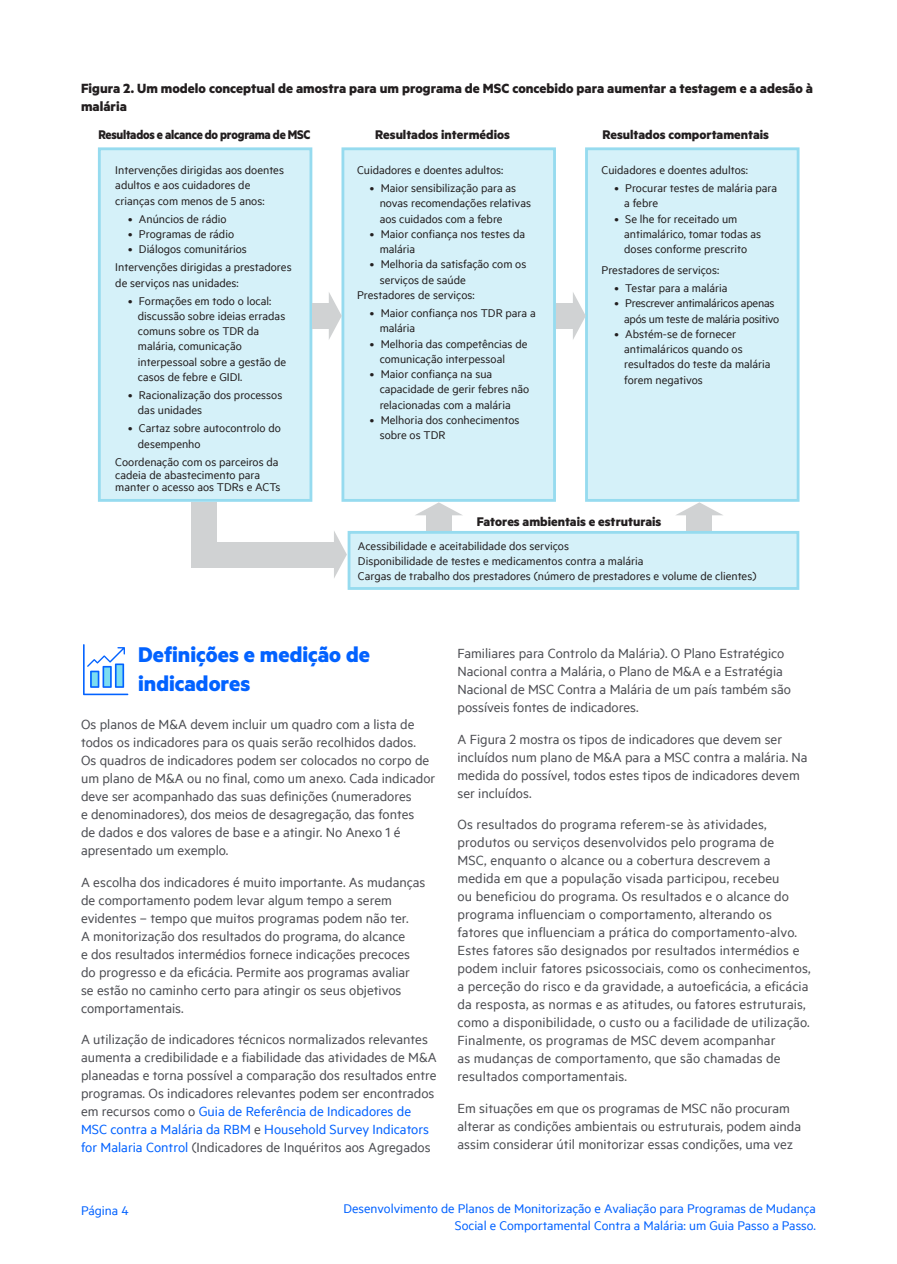
<style>
.page{position:relative;width:897px;height:1264px;background:#fff}
.page>*{position:absolute;margin:0;border:0;box-sizing:border-box;transform-origin:0 0}
.Header_2{font:700 24px/28.8px "Metric";color:#0262ff}
.Base_text{font:15px/18px "Metric";color:#4d4e53}
.Figure_titles{font:700 15px/18px "Metric";color:#231f20}
.Base_text-2{font:14.25px/17.1px "Metric";color:#0262ff;text-align:right}
.t1{font:700 14.1px "Metric";color:#231f20}
.t2{font:700 14.1px "Metric";letter-spacing:-.02em;color:#231f20;scale:.93 1}
.t3{font:12.75px/15.3px "Metric";color:#231f20}
.t4{font:12.75px/15.3px "Metric";letter-spacing:-.02em;color:#231f20}
.s1{color:#0262ff}
</style>
<div class="page">
<svg style="left:676px;top:502px;width:47px;height:13px"></svg>
<div style="left:686px;top:514px;width:26px;height:18px;background:#d0d2d3"></div>
<svg style="left:416px;top:502px;width:46px;height:13px"></svg>
<div style="left:426px;top:514px;width:25px;height:18px;background:#d0d2d3"></div>
<div style="left:349px;top:532px;width:448px;height:56px;background:#d5f1f9"></div>
<div style="left:347px;top:531px;width:452px;height:59px;border:3px solid #96dbef"></div>
<div style="left:99px;top:149px;width:212px;height:351px;background:#d5f1f9"></div>
<div style="left:98px;top:147px;width:214px;height:355px;border:3px solid #96dbef"></div>
<div style="left:343px;top:149px;width:211px;height:351px;background:#d5f1f9"></div>
<div style="left:341px;top:147px;width:215px;height:355px;border:3px solid #96dbef"></div>
<div style="left:586px;top:149px;width:212px;height:351px;background:#d5f1f9"></div>
<div style="left:585px;top:147px;width:214px;height:355px;border:3px solid #96dbef"></div>
<svg style="left:329px;top:292px;width:13px;height:48px"></svg>
<div style="left:312px;top:303px;width:18px;height:26px;background:#d0d2d3"></div>
<svg style="left:573px;top:292px;width:12px;height:47px"></svg>
<div style="left:556px;top:303px;width:17px;height:26px;background:#d0d2d3"></div>
<svg style="left:334px;top:531px;width:13px;height:47px"></svg>
<div style="left:203px;top:542px;width:132px;height:25px;background:#d0d2d3"></div>
<div style="left:191px;top:502px;width:26px;height:66px;background:#d0d2d3"></div>
<svg style="left:83px;top:644px;width:45px;height:51px"></svg>
<p class="Figure_titles" style="left:81px;top:78px;width:733px">Figura 2. Um modelo conceptual de amostra para um programa de MSC concebido para aumentar a testagem e a adesão à malária</p>
<p class="t2" style="left:98px;top:126px;width:230px">Resultados e alcance do programa de MSC</p>
<p class="t1" style="left:375px;top:126px;width:136px">Resultados intermédios</p>
<p class="t1" style="left:602px;top:126px;width:168px">Resultados comportamentais</p>
<p class="t3" style="left:115px;top:162px;width:170px">Intervenções dirigidas aos doentes adultos e aos cuidadores de crianças com menos de 5 anos:</p>
<p class="t3" style="left:128px;top:211px;width:100px">• Anúncios de rádio</p>
<p class="t3" style="left:128px;top:226px;width:107px">• Programas de rádio</p>
<p class="t3" style="left:115px;top:240px;width:178px;line-height:18.1px;text-indent:13px">• Diálogos comunitários<br>Intervenções dirigidas a prestadores</p>
<p class="t3" style="left:115px;top:274px;width:125px">de serviços nas unidades:</p>
<p class="t3" style="left:138px;top:292px;width:150px;text-indent:-10px">• Formações em todo o local: discussão sobre ideias erradas comuns sobre os TDR da malária, comunicação interpessoal sobre a gestão de casos de febre e GIDI.</p>
<p class="t3" style="left:138px;top:387px;width:146px;text-indent:-10px">• Racionalização dos processos das unidades</p>
<p class="t3" style="left:138px;top:420px;width:144px;text-indent:-10px">• Cartaz sobre autocontrolo do desempenho</p>
<p class="t3" style="left:115px;top:455px;width:167px;line-height:12.8px">Coordenação com os parceiros da cadeia de abastecimento para manter o acesso aos TDRs e ACTs</p>
<p class="t3" style="left:357px;top:162px;width:148px">Cuidadores e doentes adultos:</p>
<p class="t3" style="left:379px;top:180px;width:153px;text-indent:-10px">• Maior sensibilização para as novas recomendações relativas aos cuidados com a febre</p>
<p class="t3" style="left:379px;top:226px;width:147px;text-indent:-10px">• Maior confiança nos testes da malária</p>
<p class="t3" style="left:370px;top:256px;width:158px">• Melhoria da satisfação com os</p>
<p class="t3" style="left:379px;top:272px;width:88px">serviços de saúde</p>
<p class="t3" style="left:357px;top:287px;width:119px">Prestadores de serviços:</p>
<p class="t3" style="left:379px;top:305px;width:157px;text-indent:-10px">• Maior confiança nos TDR para a malária</p>
<p class="t3" style="left:379px;top:335px;width:149px;text-indent:-10px">• Melhoria das competências de comunicação interpessoal</p>
<p class="t3" style="left:379px;top:366px;width:151px;text-indent:-10px">• Maior confiança na sua capacidade de gerir febres não relacionadas com a malária</p>
<p class="t3" style="left:379px;top:412px;width:141px;text-indent:-10px">• Melhoria dos conhecimentos sobre os TDR</p>
<p class="t3" style="left:601px;top:162px;width:148px">Cuidadores e doentes adultos:</p>
<p class="t3" style="left:624px;top:180px;width:154px;text-indent:-10px">• Procurar testes de malária para a febre</p>
<p class="t3" style="left:624px;top:210px;width:138px;text-indent:-10px">• Se lhe for receitado um antimalárico, tomar todas as doses conforme prescrito</p>
<p class="t3" style="left:601px;top:262px;width:119px">Prestadores de serviços:</p>
<p class="t3" style="left:614px;top:280px;width:115px">• Testar para a malária</p>
<p class="t4" style="left:624px;top:295px;width:157px;text-indent:-10px">• Prescrever antimaláricos apenas após um teste de malária positivo</p>
<p class="t3" style="left:624px;top:326px;width:148px;text-indent:-10px">• Abstém-se de fornecer antimaláricos quando os resultados do teste da malária forem negativos</p>
<p class="t1" style="left:476px;top:512px;width:186px">Fatores ambientais e estruturais</p>
<p class="t3" style="left:358px;top:537px;width:400px">Acessibilidade e aceitabilidade dos serviços<br>Disponibilidade de testes e medicamentos contra a malária<br>Cargas de trabalho dos prestadores (número de prestadores e volume de clientes)</p>
<p class="Header_2" style="left:138px;top:639px;width:233px">Definições e medição de indicadores</p>
<p class="Base_text" style="left:81px;top:715px;width:356px">Os planos de M&amp;A devem incluir um quadro com a lista de todos os indicadores para os quais serão recolhidos dados.<br>Os quadros de indicadores podem ser colocados no corpo de um plano de M&amp;A ou no final, como um anexo. Cada indicador deve ser acompanhado das suas definições (numeradores<br>e denominadores), dos meios de desagregação, das fontes<br>de dados e dos valores de base e a atingir. No Anexo 1 é apresentado um exemplo.</p>
<p class="Base_text" style="left:81px;top:872px;width:346px">A escolha dos indicadores é muito importante. As mudanças de comportamento podem levar algum tempo a serem evidentes – tempo que muitos programas podem não ter.<br>A monitorização dos resultados do programa, do alcance<br>e dos resultados intermédios fornece indicações precoces do progresso e da eficácia. Permite aos programas avaliar se estão no caminho certo para atingir os seus objetivos comportamentais.</p>
<p class="Base_text" style="left:81px;top:1030px;width:357px">A utilização de indicadores técnicos normalizados relevantes aumenta a credibilidade e a fiabilidade das atividades de M&amp;A planeadas e torna possível a comparação dos resultados entre programas. Os indicadores relevantes podem ser encontrados em recursos como o <span class="s1">Guia de Referência de Indicadores de MSC contra a Malária da RBM</span> e <span class="s1">Household Survey Indicators for Malaria Control</span> (Indicadores de Inquéritos aos Agregados</p>
<p class="Base_text" style="left:457px;top:644px;width:335px">Familiares para Controlo da Malária). O Plano Estratégico Nacional contra a Malária, o Plano de M&amp;A e a Estratégia Nacional de MSC Contra a Malária de um país também são possíveis fontes de indicadores.</p>
<p class="Base_text" style="left:457px;top:729px;width:351px">A Figura 2 mostra os tipos de indicadores que devem ser incluídos num plano de M&amp;A para a MSC contra a malária. Na medida do possível, todos estes tipos de indicadores devem ser incluídos.</p>
<p class="Base_text" style="left:457px;top:815px;width:354px">Os resultados do programa referem-se às atividades, produtos ou serviços desenvolvidos pelo programa de<br>MSC, enquanto o alcance ou a cobertura descrevem a medida em que a população visada participou, recebeu<br>ou beneficiou do programa. Os resultados e o alcance do programa influenciam o comportamento, alterando os fatores que influenciam a prática do comportamento-alvo.<br>Estes fatores são designados por resultados intermédios e podem incluir fatores psicossociais, como os conhecimentos, a perceção do risco e da gravidade, a autoeficácia, a eficácia da resposta, as normas e as atitudes, ou fatores estruturais, como a disponibilidade, o custo ou a facilidade de utilização.<br>Finalmente, os programas de MSC devem acompanhar<br>as mudanças de comportamento, que são chamadas de resultados comportamentais.</p>
<p class="Base_text" style="left:457px;top:1098px;width:345px">Em situações em que os programas de MSC não procuram alterar as condições ambientais ou estruturais, podem ainda assim considerar útil monitorizar essas condições, uma vez</p>
<p class="Base_text-2" style="left:81px;top:1201px;width:49px">Página 4</p>
<p class="Base_text-2" style="left:343px;top:1199px;width:474px">Desenvolvimento de Planos de Monitorização e Avaliação para Programas de Mudança<br>Social e Comportamental Contra a Malária: um Guia Passo a Passo.</p>
</div>
